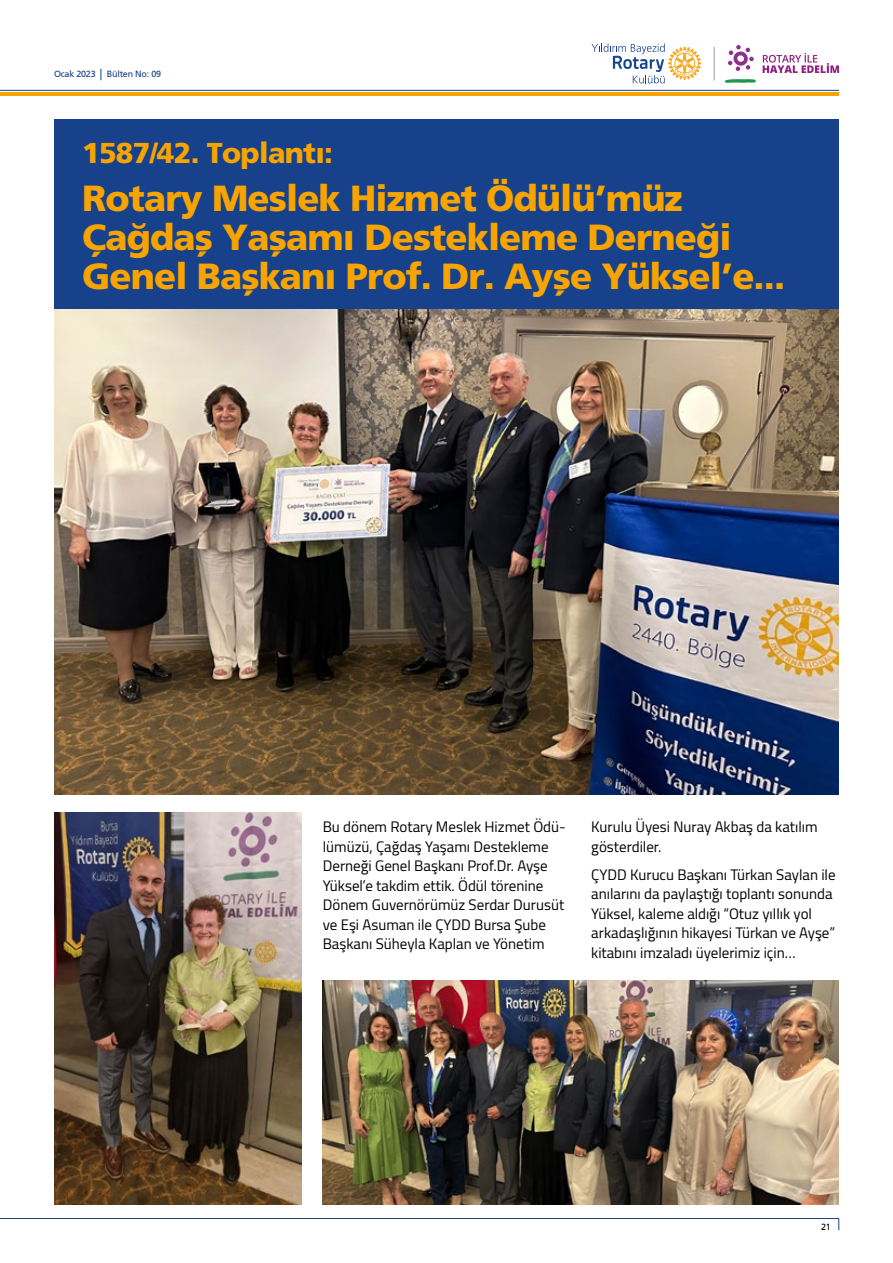
<style>
.page{position:relative;width:893px;height:1263px;background:#fff}
.page>*{position:absolute;margin:0;border:0;box-sizing:border-box;transform-origin:0 0}
.t1{font:900 36.3px/39px "Frutiger";letter-spacing:-.025em;color:#f7a400}
.t2{font:900 28.8px "Frutiger";letter-spacing:-.025em;color:#f7a400}
.t3{font:15px/19.5px "Cairo";color:#000}
.t4{font:9px "Frutiger";letter-spacing:-.025em;color:#17418a}
.t5{font:9px "Frutiger";color:#000}
</style>
<div class="page">
<hr style="left:0;top:92px;width:839px;height:3px;background:#f7a400">
<hr style="left:0;top:90px;width:839px;height:1px;background:#17418a">
<hr style="left:0;top:1218px;width:839px;height:1px;background:#17418a">
<hr style="left:714px;top:47px;width:1px;height:33px;background:#9c9a9c">
<svg style="left:591px;top:43px;width:110px;height:40px"></svg>
<svg style="left:763px;top:53px;width:76px;height:20px"></svg>
<svg style="left:728px;top:45px;width:26px;height:26px"></svg>
<svg style="left:725px;top:79px;width:31px;height:4px"></svg>
<img style="left:323px;top:980px;width:516px;height:224px">
<div style="left:54px;top:119px;width:785px;height:190px;background:#17418a"></div>
<img style="left:54px;top:309px;width:785px;height:486px">
<img style="left:54px;top:813px;width:247px;height:391px">
<p class="t4" style="left:54px;top:69px;width:109px">Ocak 2023 Bülten No: 09</p>
<h2 class="t2" style="left:82px;top:136px;width:252px">1587/42. Toplantı:</h2>
<h1 class="t1" style="left:82px;top:178px;width:704px">Rotary Meslek Hizmet Ödülü’müz<br>Çağdaş Yaşamı Destekleme Derneği<br>Genel Başkanı Prof. Dr. Ayşe Yüksel’e...</h1>
<p class="t3" style="left:323px;top:817px;width:244px">Bu dönem Rotary Meslek Hizmet Ödü&shy;lümüzü, Çağdaş Yaşamı Destekleme Derneği Genel Başkanı Prof.Dr. Ayşe Yüksel’e takdim ettik. Ödül törenine Dönem Guvernörümüz Serdar Durusüt ve Eşi Asuman ile ÇYDD Bursa Şube Başkanı Süheyla Kaplan ve Yönetim</p>
<p class="t3" style="left:591px;top:817px;width:228px">Kurulu Üyesi Nuray Akbaş da katılım gösterdiler.</p>
<p class="t3" style="left:591px;top:865px;width:246px">ÇYDD Kurucu Başkanı Türkan Saylan ile anılarını da paylaştığı toplantı sonunda Yüksel, kaleme aldığı “Otuz yıllık yol arkadaşlığının hikayesi Türkan ve Ayşe” kitabını imzaladı üyelerimiz için…</p>
<p class="t5" style="left:821px;top:1222px;width:11px">21</p>
</div>
